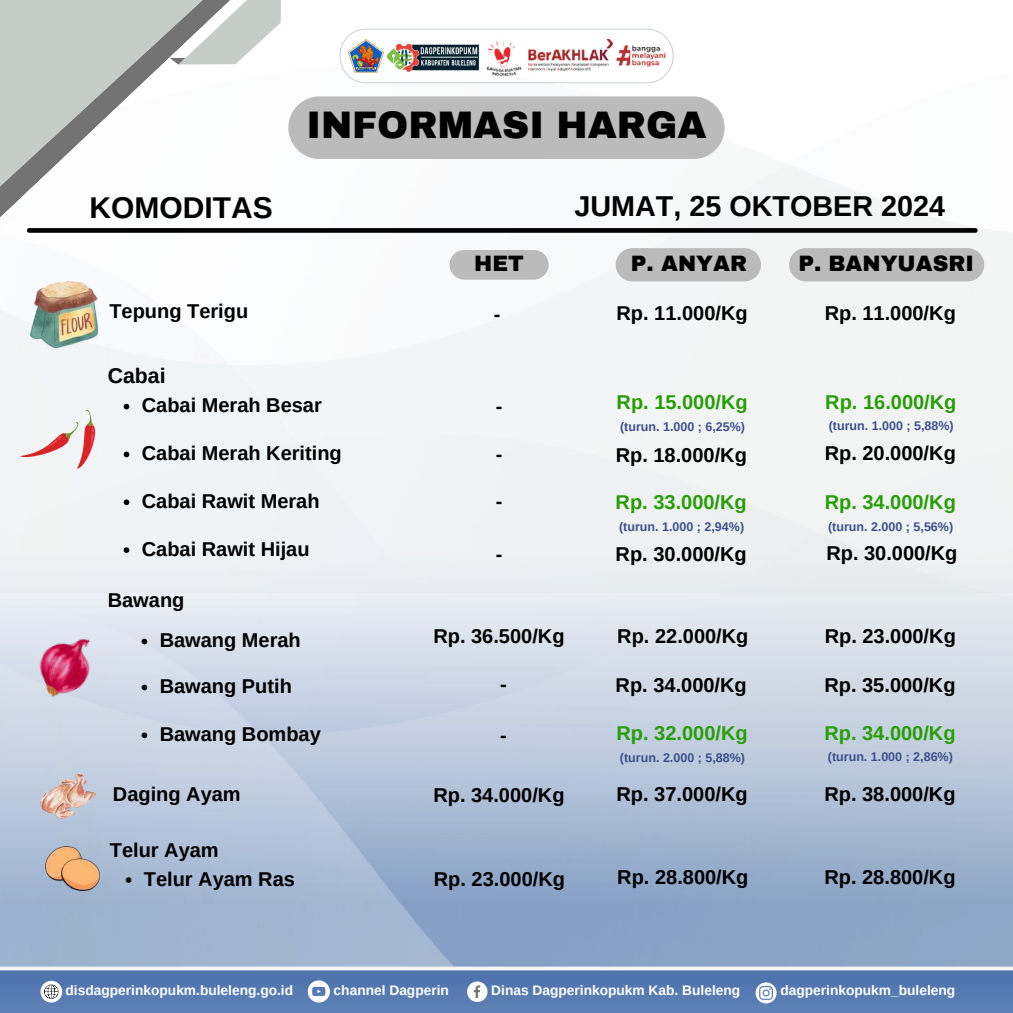
<style>
.page{position:relative;width:1013px;height:1013px;background:#fff}
.page>*{position:absolute;margin:0;border:0;box-sizing:border-box;transform-origin:0 0}
.t1{font:900 37.5px "Archivo";color:#000}
.t2{font:700 30px "Arimo";color:#000}
.t3{font:700 28.75px "Arimo";color:#000}
.t4{font:900 21.75px "Archivo";color:#000}
.t5{font:700 21.25px "Arimo";color:#000}
.t6{font:700 20px/29px "Arimo";color:#000}
.t7{font:700 20px "Arimo";color:#279d04}
.t8{font:700 13.75px "Arimo";color:#fff}
.t9{font:700 12.5px "Arimo";color:#3b508b}
</style>
<div class="page">
<div style="left:0;top:549px;width:1012px;height:463px;background:#5579b1"></div>
<img style="left:0;top:28px;width:1012px;height:340px">
<svg style="left:467px;top:981px;width:20px;height:20px"></svg>
<svg style="left:40px;top:980px;width:22px;height:22px"></svg>
<svg style="left:308px;top:980px;width:22px;height:22px"></svg>
<svg style="left:755px;top:982px;width:21px;height:21px"></svg>
<hr style="left:0;top:966px;width:1012px;height:4px;background:#fff">
<img style="left:0;top:368px;width:1012px;height:600px">
<svg style="left:339px;top:29px;width:334px;height:54px"></svg>
<img style="left:349px;top:39px;width:34px;height:33px">
<img style="left:386px;top:42px;width:94px;height:30px">
<img style="left:528px;top:39px;width:82px;height:32px">
<img style="left:610px;top:39px;width:61px;height:35px">
<svg style="left:243px;top:0;width:38px;height:65px"></svg>
<svg style="left:0;top:0;width:243px;height:266px"></svg>
<svg style="left:0;top:0;width:224px;height:215px"></svg>
<svg style="left:27px;top:228px;width:950px;height:5px;background:#0f0f0f"></svg>
<div style="left:288px;top:96px;width:436px;height:63px;background:#bbb;border-radius:31px"></div>
<div style="left:615px;top:248px;width:146px;height:33px;background:#bbb"></div>
<div style="left:789px;top:248px;width:195px;height:33px;background:#bbb"></div>
<img style="left:31px;top:282px;width:67px;height:65px">
<svg style="left:20px;top:408px;width:75px;height:61px"></svg>
<img style="left:30px;top:629px;width:77px;height:72px">
<img style="left:40px;top:773px;width:55px;height:46px">
<img style="left:46px;top:846px;width:53px;height:44px">
<div style="left:449px;top:250px;width:99px;height:30px;background:#bbb;border-radius:15px"></div>
<img style="left:482px;top:38px;width:42px;height:40px">
<svg style="left:124px;top:404px;width:5px;height:5px"></svg>
<svg style="left:124px;top:451px;width:5px;height:6px"></svg>
<svg style="left:124px;top:499px;width:5px;height:6px"></svg>
<svg style="left:124px;top:547px;width:5px;height:6px"></svg>
<svg style="left:142px;top:638px;width:5px;height:6px"></svg>
<svg style="left:142px;top:684px;width:5px;height:6px"></svg>
<svg style="left:142px;top:732px;width:5px;height:6px"></svg>
<svg style="left:126px;top:877px;width:5px;height:5px"></svg>
<h1 class="t1" style="left:306px;top:105px;width:401px">INFORMASI HARGA</h1>
<h2 class="t2" style="left:89px;top:191px;width:185px">KOMODITAS</h2>
<h3 class="t3" style="left:574px;top:190px;width:372px">JUMAT, 25 OKTOBER 2024</h3>
<p class="t4" style="left:631px;top:252px;width:118px">P. ANYAR</p>
<p class="t4" style="left:798px;top:252px;width:177px">P. BANYUASRI</p>
<p class="t6" style="left:616px;top:298px;width:133px">Rp. 11.000/Kg</p>
<p class="t4" style="left:474px;top:252px;width:51px">HET</p>
<p class="t6" style="left:109px;top:296px;width:140px">Tepung Terigu</p>
<p class="t6" style="left:824px;top:298px;width:133px">Rp. 11.000/Kg</p>
<p class="t6" style="left:494px;top:299px;width:8px">-</p>
<p class="t5" style="left:108px;top:364px;width:59px">Cabai</p>
<p class="t6" style="left:142px;top:391px;width:182px">Cabai Merah Besar</p>
<p class="t6" style="left:142px;top:438px;width:201px">Cabai Merah Keriting</p>
<p class="t6" style="left:142px;top:486px;width:179px">Cabai Rawit Merah</p>
<p class="t6" style="left:142px;top:534px;width:169px">Cabai Rawit Hijau</p>
<p class="t6" style="left:108px;top:585px;width:78px">Bawang</p>
<p class="t6" style="left:160px;top:625px;width:143px">Bawang Merah</p>
<p class="t6" style="left:160px;top:671px;width:134px">Bawang Putih</p>
<p class="t6" style="left:160px;top:719px;width:163px">Bawang Bombay</p>
<p class="t6" style="left:496px;top:391px;width:8px">-</p>
<p class="t6" style="left:496px;top:439px;width:8px">-</p>
<p class="t6" style="left:496px;top:487px;width:8px">-</p>
<p class="t6" style="left:496px;top:540px;width:8px">-</p>
<p class="t6" style="left:433px;top:621px;width:133px">Rp. 36.500/Kg</p>
<p class="t6" style="left:500px;top:669px;width:8px">-</p>
<p class="t6" style="left:500px;top:720px;width:8px">-</p>
<p class="t7" style="left:616px;top:391px;width:133px">Rp. 15.000/Kg</p>
<p class="t9" style="left:620px;top:419px;width:126px">(turun. 1.000 ; 6,25%)</p>
<p class="t7" style="left:825px;top:390px;width:133px">Rp. 16.000/Kg</p>
<p class="t9" style="left:828px;top:419px;width:126px">(turun. 1.000 ; 5,88%)</p>
<p class="t6" style="left:824px;top:438px;width:133px">Rp. 20.000/Kg</p>
<p class="t7" style="left:824px;top:491px;width:133px">Rp. 34.000/Kg</p>
<p class="t9" style="left:828px;top:519px;width:126px">(turun. 2.000 ; 5,56%)</p>
<p class="t6" style="left:615px;top:440px;width:133px">Rp. 18.000/Kg</p>
<p class="t7" style="left:615px;top:491px;width:133px">Rp. 33.000/Kg</p>
<p class="t9" style="left:619px;top:519px;width:126px">(turun. 1.000 ; 2,94%)</p>
<p class="t6" style="left:615px;top:540px;width:133px">Rp. 30.000/Kg</p>
<p class="t6" style="left:826px;top:539px;width:133px">Rp. 30.000/Kg</p>
<p class="t6" style="left:617px;top:621px;width:133px">Rp. 22.000/Kg</p>
<p class="t6" style="left:824px;top:621px;width:133px">Rp. 23.000/Kg</p>
<p class="t6" style="left:615px;top:670px;width:133px">Rp. 34.000/Kg</p>
<p class="t6" style="left:824px;top:671px;width:133px">Rp. 35.000/Kg</p>
<p class="t7" style="left:616px;top:722px;width:133px">Rp. 32.000/Kg</p>
<p class="t9" style="left:620px;top:750px;width:126px">(turun. 2.000 ; 5,88%)</p>
<p class="t7" style="left:824px;top:721px;width:133px">Rp. 34.000/Kg</p>
<p class="t9" style="left:827px;top:749px;width:126px">(turun. 1.000 ; 2,86%)</p>
<p class="t6" style="left:113px;top:779px;width:129px">Daging Ayam</p>
<p class="t6" style="left:616px;top:779px;width:133px">Rp. 37.000/Kg</p>
<p class="t6" style="left:144px;top:835px;width:153px;text-indent:-34px">Telur Ayam<br>Telur Ayam Ras</p>
<p class="t6" style="left:433px;top:780px;width:133px">Rp. 34.000/Kg</p>
<p class="t6" style="left:617px;top:862px;width:133px">Rp. 28.800/Kg</p>
<p class="t6" style="left:434px;top:864px;width:133px">Rp. 23.000/Kg</p>
<p class="t6" style="left:824px;top:779px;width:133px">Rp. 38.000/Kg</p>
<p class="t6" style="left:824px;top:862px;width:133px">Rp. 28.800/Kg</p>
<p class="t8" style="left:66px;top:983px;width:229px">disdagperinkopukm.buleleng.go.id</p>
<p class="t8" style="left:333px;top:982px;width:117px">channel Dagperin</p>
<p class="t8" style="left:491px;top:983px;width:250px">Dinas Dagperinkopukm Kab. Buleleng</p>
<p class="t8" style="left:780px;top:983px;width:176px">dagperinkopukm_buleleng</p>
</div>
